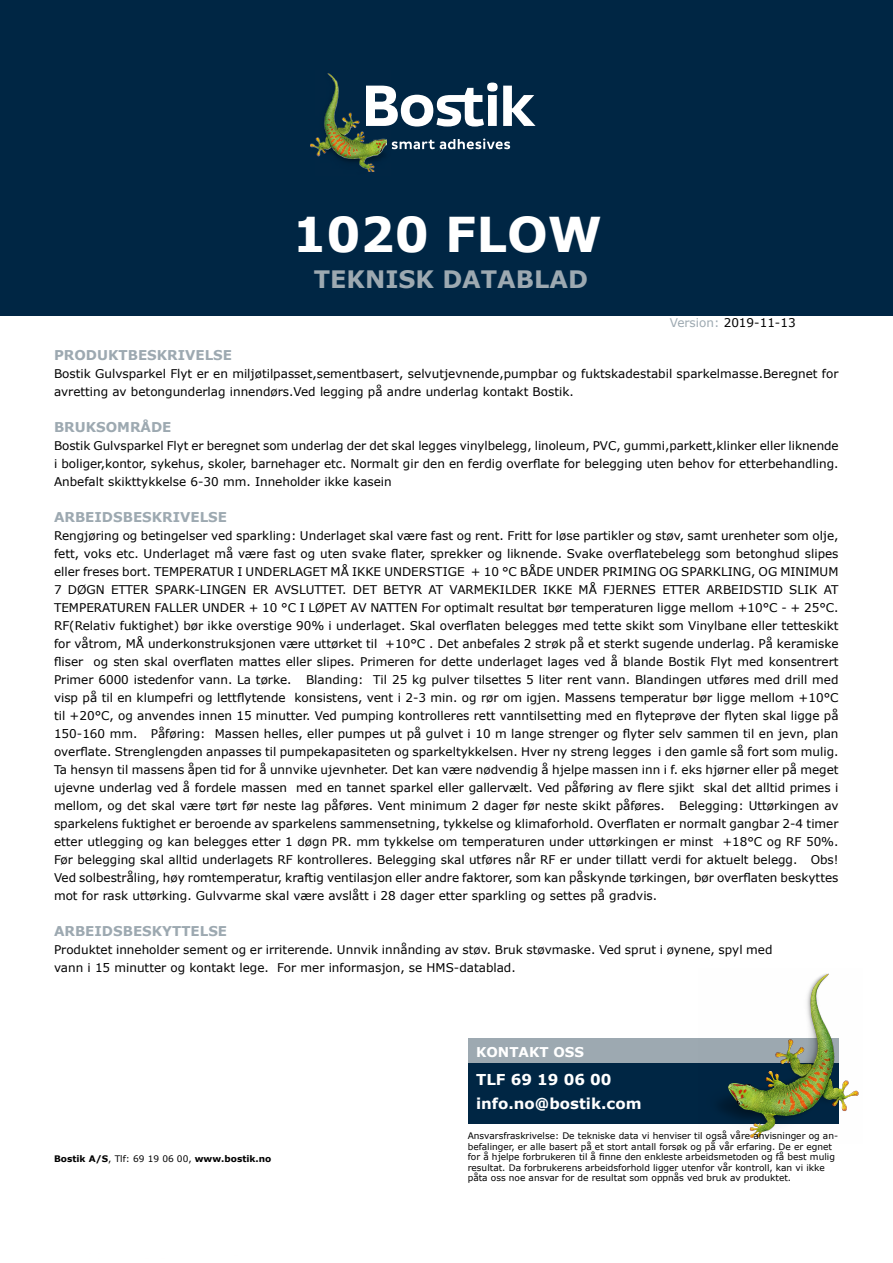
<style>
.page{position:relative;width:893px;height:1263px;background:#fff}
.page>*{position:absolute;margin:0;border:0;box-sizing:border-box;transform-origin:0 0}
.t1{font:700 48px "Verdana";color:#fff}
.t2{font:700 24px "Verdana";color:#9da9b1}
.t3{font:700 15px/24px "Verdana";color:#fff}
.t4{font:700 13.5px "Verdana";color:#9da9b1}
.t5{font:700 13.5px "Verdana";color:#fff}
.t6{font:12px/18px "Verdana";color:#000}
.t7{font:9px/10.5px "Verdana";color:#000}
.t8{font:700 9px "Verdana";color:#000}
.s1{color:#9da9b1}
.s2{font-weight:400}
</style>
<div class="page">
<div style="left:0;top:0;width:893px;height:316px;background:#002644"></div>
<img style="left:311px;top:73px;width:75px;height:98px">
<svg style="left:392px;top:139px;width:118px;height:10px"></svg>
<svg style="left:366px;top:83px;width:170px;height:44px"></svg>
<div style="left:469px;top:1038px;width:370px;height:26px;background:#9da9b1"></div>
<div style="left:469px;top:1063px;width:370px;height:61px;background:#002644"></div>
<img style="left:719px;top:973px;width:140px;height:165px">
<h1 class="t1" style="left:292px;top:201px;width:311px">1020 FLOW</h1>
<h2 class="t2" style="left:314px;top:262px;width:276px">TEKNISK DATABLAD</h2>
<p class="t6" style="left:670px;top:313px;width:127px"><span class="s1">Version:</span> 2019-11-13</p>
<p class="t4" style="left:54px;top:346px;width:180px">PRODUKTBESKRIVELSE</p>
<p class="t6" style="left:54px;top:365px;width:786px">Bostik Gulvsparkel Flyt er en miljøtilpasset,sementbasert, selvutjevnende,pumpbar og fuktskadestabil sparkelmasse.Beregnet for avretting av betongunderlag innendørs.Ved legging på andre underlag kontakt Bostik.</p>
<p class="t4" style="left:54px;top:418px;width:119px">BRUKSOMRÅDE</p>
<p class="t6" style="left:54px;top:437px;width:786px;text-align:justify">Bostik Gulvsparkel Flyt er beregnet som underlag der det skal legges vinylbelegg, linoleum, PVC, gummi,parkett,klinker eller liknende i boliger,kontor, sykehus, skoler, barnehager etc. Normalt gir den en ferdig overflate for belegging uten behov for etterbehandling.<br>Anbefalt skikttykkelse 6-30 mm. Inneholder ikke kasein</p>
<p class="t4" style="left:54px;top:508px;width:175px">ARBEIDSBESKRIVELSE</p>
<p class="t6" style="left:54px;top:527px;width:786px;text-align:justify">Rengjøring og betingelser ved sparkling: Underlaget skal være fast og rent. Fritt for løse partikler og støv, samt urenheter som olje, fett, voks etc. Underlaget må være fast og uten svake flater, sprekker og liknende. Svake overflatebelegg som betonghud slipes eller freses bort. TEMPERATUR I UNDERLAGET MÅ IKKE UNDERSTIGE + 10 °C BÅDE UNDER PRIMING OG SPARKLING, OG MINIMUM 7 DØGN ETTER SPARK-LINGEN ER AVSLUTTET. DET BETYR AT VARMEKILDER IKKE MÅ FJERNES ETTER ARBEIDSTID SLIK AT TEMPERATUREN FALLER UNDER + 10 °C I LØPET AV NATTEN For optimalt resultat bør temperaturen ligge mellom +10°C - + 25°C.<br>RF(Relativ fuktighet) bør ikke overstige 90% i underlaget. Skal overflaten belegges med tette skikt som Vinylbane eller tetteskikt for våtrom, MÅ underkonstruksjonen være uttørket til +10°C . Det anbefales 2 strøk på et sterkt sugende underlag. På keramiske fliser og sten skal overflaten mattes eller slipes. Primeren for dette underlaget lages ved å blande Bostik Flyt med konsentrert Primer 6000 istedenfor vann. La tørke. Blanding: Til 25 kg pulver tilsettes 5 liter rent vann. Blandingen utføres med drill med visp på til en klumpefri og lettflytende konsistens, vent i 2-3 min. og rør om igjen. Massens temperatur bør ligge mellom +10°C til +20°C, og anvendes innen 15 minutter. Ved pumping kontrolleres rett vanntilsetting med en flyteprøve der flyten skal ligge på 150-160 mm. Påføring: Massen helles, eller pumpes ut på gulvet i 10 m lange strenger og flyter selv sammen til en jevn, plan overflate. Strenglengden anpasses til pumpekapasiteten og sparkeltykkelsen. Hver ny streng legges i den gamle så fort som mulig.<br>Ta hensyn til massens åpen tid for å unnvike ujevnheter. Det kan være nødvendig å hjelpe massen inn i f. eks hjørner eller på meget ujevne underlag ved å fordele massen med en tannet sparkel eller gallervælt. Ved påføring av flere sjikt skal det alltid primes i mellom, og det skal være tørt før neste lag påføres. Vent minimum 2 dager før neste skikt påføres. Belegging: Uttørkingen av sparkelens fuktighet er beroende av sparkelens sammensetning, tykkelse og klimaforhold. Overflaten er normalt gangbar 2-4 timer etter utlegging og kan belegges etter 1 døgn PR. mm tykkelse om temperaturen under uttørkingen er minst +18°C og RF 50%.<br>Før belegging skal alltid underlagets RF kontrolleres. Belegging skal utføres når RF er under tillatt verdi for aktuelt belegg. Obs!<br>Ved solbestråling, høy romtemperatur, kraftig ventilasjon eller andre faktorer, som kan påskynde tørkingen, bør overflaten beskyttes mot for rask uttørking. Gulvvarme skal være avslått i 28 dager etter sparkling og settes på gradvis.</p>
<p class="t4" style="left:54px;top:922px;width:175px">ARBEIDSBESKYTTELSE</p>
<p class="t6" style="left:54px;top:941px;width:720px">Produktet inneholder sement og er irriterende. Unnvik innånding av støv. Bruk støvmaske. Ved sprut i øynene, spyl med vann i 15 minutter og kontakt lege. For mer informasjon, se HMS-datablad.</p>
<p class="t8" style="left:54px;top:1152px;width:219px">Bostik A/S<span class="s2">, Tlf: 69 19 06 00,</span> www.bostik.no</p>
<p class="t5" style="left:476px;top:1042px;width:109px">KONTAKT OSS</p>
<p class="t3" style="left:476px;top:1067px;width:167px">TLF 69 19 06 00 info.no@bostik.com</p>
<p class="t7" style="left:468px;top:1130px;width:372px">Ansvarsfraskrivelse: De tekniske data vi henviser til også våre anvisninger og an&shy;befalinger, er alle basert på et stort antall forsøk og på vår erfaring. De er egnet for å hjelpe forbrukeren til å finne den enkleste arbeidsmetoden og få best mulig resultat. Da forbrukerens arbeidsforhold ligger utenfor vår kontroll, kan vi ikke påta oss noe ansvar for de resultat som oppnås ved bruk av produktet.</p>
</div>
